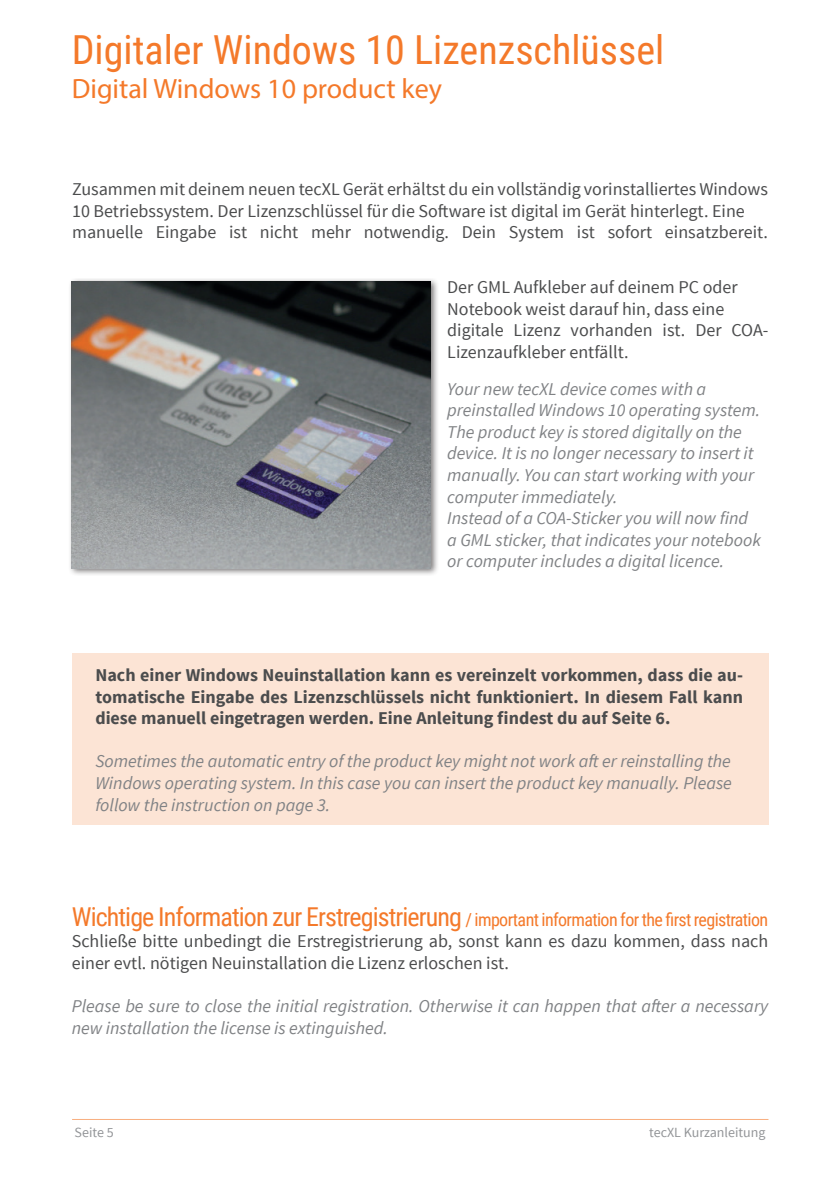
<style>
.page{position:relative;width:840px;height:1191px;background:#fff}
.page>*{position:absolute;margin:0;border:0;box-sizing:border-box;transform-origin:0 0}
.t1{font:40px "Roboto Condensed";color:#f4792a}
.t2{font:28px "Myriad Pro";color:#f4792a}
.t3{font:italic 18px/21.6px "Source Sans Pro";color:#808285}
.t4{font:18px/21.6px "Source Sans Pro";color:#4b4c4d}
.t5{font:700 18px/21.6px "Source Sans Pro";color:#4b4c4d;text-align:justify}
.t6{font:18px "Roboto Condensed";letter-spacing:-.035em;color:#f4792a}
.t7{font:14px "Source Sans Pro";color:#939598}
.s1{font-size:26px}
</style>
<div class="page">
<hr style="left:72px;top:1119px;width:696px;height:1px;background:#f4792a">
<div style="left:68px;top:277px;width:371px;height:299px;background:#231f20;opacity:.6"></div>
<img style="left:72px;top:281px;width:358px;height:287px">
<div style="left:72px;top:653px;width:696px;height:172px;background:#fce4d5"></div>
<h1 class="t1" style="left:72px;top:22px;width:593px">Digitaler Windows 10 Lizenzschlüssel</h1>
<h2 class="t2" style="left:72px;top:71px;width:371px">Digital Windows 10 product key</h2>
<p class="t4" style="left:72px;top:178px;width:697px">Zusammen mit deinem neuen tecXL Gerät erhältst du ein vollständig vorinstalliertes Windows<br>10 Betriebssystem. Der Lizenzschlüssel für die Software ist digital im Gerät hinterlegt. Eine manuelle Eingabe ist nicht mehr notwendig. Dein System ist sofort einsatzbereit.</p>
<p class="t4" style="left:447px;top:277px;width:322px">Der GML Aufkleber auf deinem PC oder Notebook weist darauf hin, dass eine digitale Lizenz vorhanden ist. Der COA-Lizenzaufkleber entfällt.</p>
<p class="t3" style="left:447px;top:378px;width:315px">Your new tecXL device comes with a preinstalled Windows 10 operating system.<br>The product key is stored digitally on the device. It is no longer necessary to insert it manually. You can start working with your computer immediately.<br>Instead of a COA-Sticker you will now find a GML sticker, that indicates your notebook or computer includes a digital licence.</p>
<p class="t5" style="left:95px;top:665px;width:649px">Nach einer Windows Neuinstallation kann es vereinzelt vorkommen, dass die au&shy;tomatische Eingabe des Lizenzschlüssels nicht funktioniert. In diesem Fall kann diese manuell eingetragen werden. Eine Anleitung findest du auf Seite 6.</p>
<p class="t3" style="left:95px;top:750px;width:637px;text-align:justify">Sometimes the automatic entry of the product key might not work aft er reinstalling the Windows operating system. In this case you can insert the product key manually. Please follow the instruction on page 3.</p>
<p class="t6" style="left:72px;top:906px;width:697px"><span class="s1">Wichtige Information zur Erstregistrierung</span> / important information for the first registration</p>
<p class="t4" style="left:72px;top:931px;width:697px">Schließe bitte unbedingt die Erstregistrierung ab, sonst kann es dazu kommen, dass nach einer evtl. nötigen Neuinstallation die Lizenz erloschen ist.</p>
<p class="t3" style="left:72px;top:995px;width:697px">Please be sure to close the initial registration. Otherwise it can happen that after a necessary new installation the license is extinguished.</p>
<p class="t7" style="left:75px;top:1124px;width:41px">Seite 5</p>
<p class="t7" style="left:648px;top:1124px;width:118px">tecXL Kurzanleitung</p>
</div>
